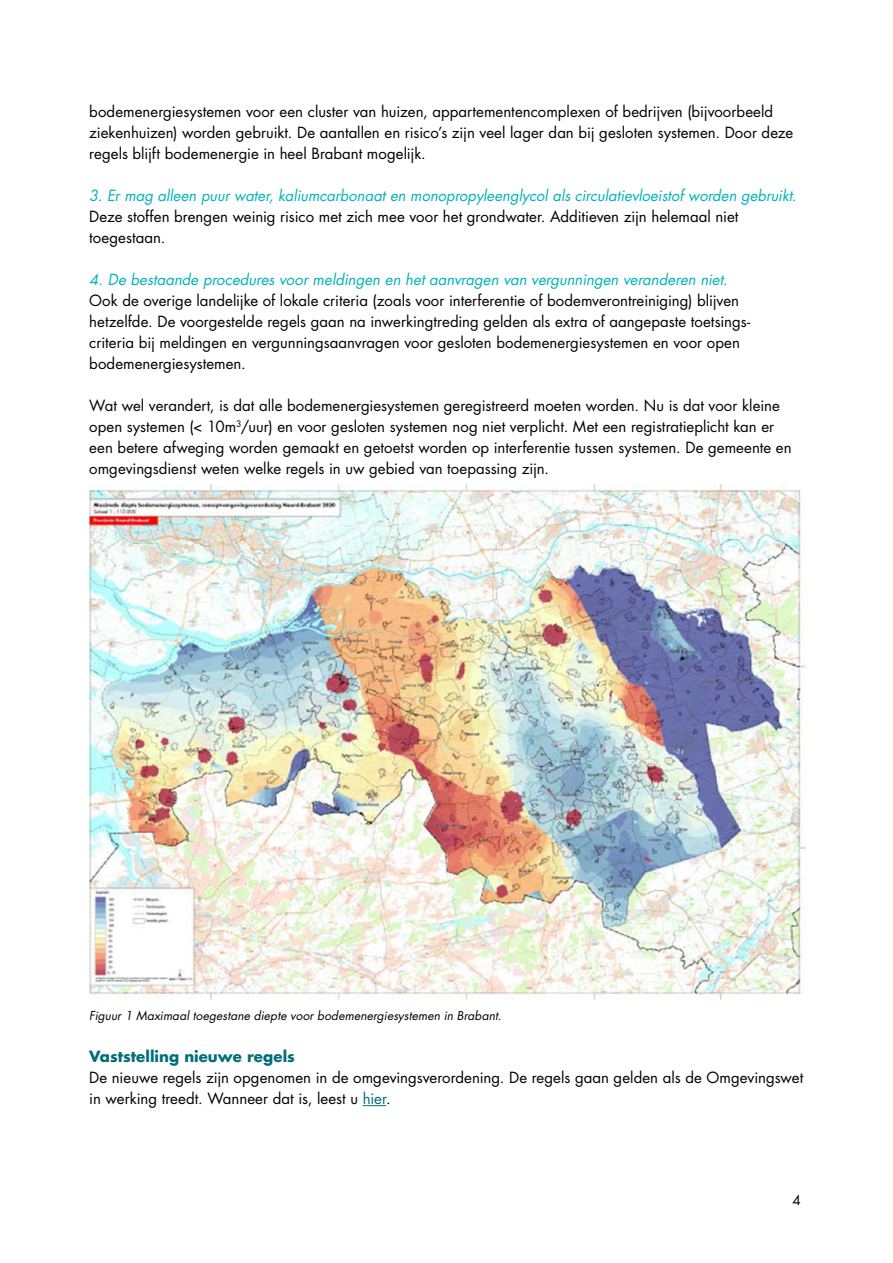
<style>
.page{position:relative;width:893px;height:1263px;background:#fff}
.page>*{position:absolute;margin:0;border:0;box-sizing:border-box;transform-origin:0 0}
.t1{font:15px/21px "Futura Std";color:#000}
.t2{font:italic 15px "Futura Std";color:#00b2bb}
.t3{font:700 15px "Futura Std";color:#006e79}
.t4{font:13.5px "Futura Std";color:#000}
.t5{font:italic 12px "Futura Std";letter-spacing:.005em;color:#000}
.s1{color:#006e79}
</style>
<div class="page">
<svg style="left:363px;top:1105px;width:23px;height:1px"></svg>
<img style="left:89px;top:485px;width:717px;height:514px">
<p class="t1" style="left:89px;top:101px;width:706px">bodemenergiesystemen voor een cluster van huizen, appartementencomplexen of bedrijven (bijvoorbeeld ziekenhuizen) worden gebruikt. De aantallen en risico’s zijn veel lager dan bij gesloten systemen. Door deze regels blijft bodemenergie in heel Brabant mogelijk.</p>
<p class="t2" style="left:89px;top:186px;width:709px">3. Er mag alleen puur water, kaliumcarbonaat en monopropyleenglycol als circulatievloeistof worden gebruikt.</p>
<p class="t1" style="left:89px;top:206px;width:651px">Deze stoffen brengen weinig risico met zich mee voor het grondwater. Additieven zijn helemaal niet toegestaan.</p>
<p class="t2" style="left:89px;top:270px;width:640px">4. De bestaande procedures voor meldingen en het aanvragen van vergunningen veranderen niet.</p>
<p class="t1" style="left:89px;top:290px;width:662px">Ook de overige landelijke of lokale criteria (zoals voor interferentie of bodemverontreiniging) blijven hetzelfde. De voorgestelde regels gaan na inwerkingtreding gelden als extra of aangepaste toetsings&shy;criteria bij meldingen en vergunningsaanvragen voor gesloten bodemenergiesystemen en voor open bodemenergiesystemen.</p>
<p class="t1" style="left:89px;top:395px;width:704px">Wat wel verandert, is dat alle bodemenergiesystemen geregistreerd moeten worden. Nu is dat voor kleine open systemen (&lt; 10m<sup>3</sup>/uur) en voor gesloten systemen nog niet verplicht. Met een registratieplicht kan er een betere afweging worden gemaakt en getoetst worden op interferentie tussen systemen. De gemeente en omgevingsdienst weten welke regels in uw gebied van toepassing zijn.</p>
<p class="t5" style="left:89px;top:1008px;width:414px">Figuur 1 Maximaal toegestane diepte voor bodemenergiesystemen in Brabant.</p>
<p class="t3" style="left:89px;top:1046px;width:207px">Vaststelling nieuwe regels</p>
<p class="t1" style="left:89px;top:1067px;width:715px">De nieuwe regels zijn opgenomen in de omgevingsverordening. De regels gaan gelden als de Omgevingswet in werking treedt. Wanneer dat is, leest u <span class="s1">hier</span>.</p>
<p class="t4" style="left:792px;top:1192px;width:10px">4</p>
</div>
